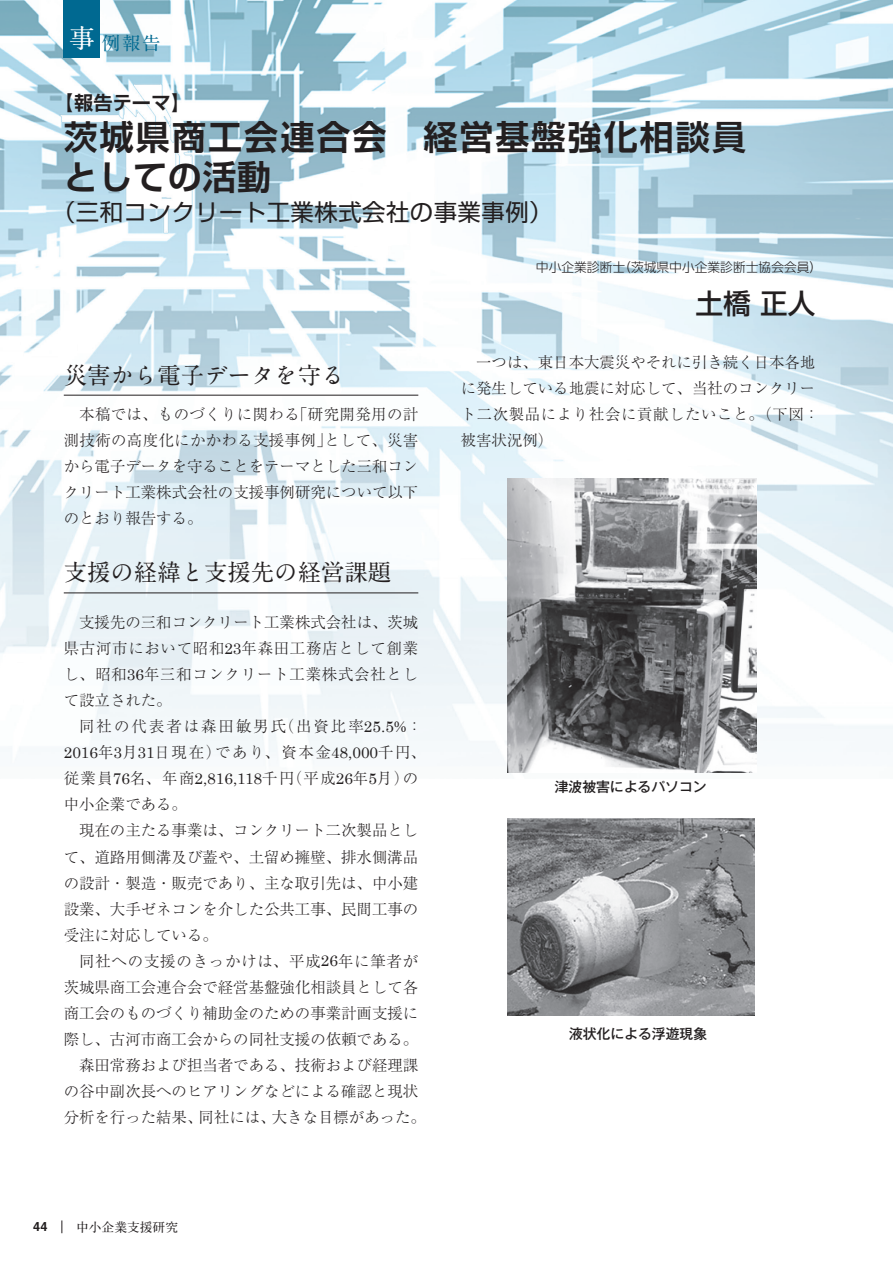
<style>
.page{position:relative;width:893px;height:1263px;background:#fff}
.page>*{position:absolute;margin:0;border:0;box-sizing:border-box;transform-origin:0 0}
.t1{font:700 34.05px/40.3px "Shin Go Pro De";letter-spacing:.06em;color:#231f20}
.t2{font:500 27.6px "Shin Go Pro";color:#231f20}
.t3{font:700 23.4px "A1 Mincho Std";color:#231f20}
.t4{font:23.4px "Shin Go Pro";letter-spacing:.02em;color:#231f20}
.t5{font:700 19.2px "Shin Go Pro De";letter-spacing:.01em;color:#231f20}
.t6{font:700 18.3px "A1 Mincho Std";color:#006991}
.t7{font:300 15.45px/26.1px "Ryumin Pro";color:#231f20;text-align:justify}
.t8{font:300 15.45px/26.1px "Ryumin Pro";letter-spacing:.105em;color:#231f20}
.t9{font:500 13.8px "Gothic MB101 Pro";color:#231f20}
.t10{font:300 12.75px "UD Shin Go Pro";color:#231f20}
.t11{font:700 12.75px "A1 Mincho Std";color:#231f20}
.t12{font:700 12.75px "Helvetica";color:#231f20}
.s1{font-size:26.4px;color:#fff}
.s2{font-family:"Century";font-weight:400}
</style>
<div class="page">
<img style="left:0;top:0;width:893px;height:773px">
<hr style="left:64px;top:395px;width:354px;height:1px;background:#231f20">
<hr style="left:64px;top:593px;width:354px;height:1px;background:#231f20">
<div style="left:64px;top:0;width:36px;height:57px;background:#006991"></div>
<img style="left:507px;top:479px;width:249px;height:293px">
<img style="left:507px;top:819px;width:247px;height:196px">
<svg style="left:62px;top:1220px;width:1px;height:13px"></svg>
<p class="t6" style="left:69px;top:28px;width:93px"><span class="s1">事</span>例報告</p>
<p class="t5" style="left:54px;top:87px;width:138px">【報告テーマ】</p>
<h1 class="t1" style="left:64px;top:112px;width:684px">茨城県商工会連合会　経営基盤強化相談員としての活動</h1>
<h3 class="t4" style="left:52px;top:193px;width:502px">（三和コンクリート工業株式会社の事業事例）</h3>
<p class="t10" style="left:536px;top:256px;width:288px">中小企業診断士（茨城県中小企業診断士協会会員）</p>
<h3 class="t3" style="left:64px;top:356px;width:282px">災害から電子データを守る</h3>
<p class="t7" style="left:64px;top:400px;width:356px;text-indent:15px">本稿では、ものづくりに関わる「研究開発用の計測技術の高度化にかかわる支援事例」として、災害から電子データを守ることをテーマとした三和コンクリート工業株式会社の支援事例研究について以下のとおり報告する。</p>
<h3 class="t3" style="left:64px;top:554px;width:329px">支援の経緯と支援先の経営課題</h3>
<p class="t7" style="left:64px;top:608px;width:356px;text-indent:15px">支援先の三和コンクリート工業株式会社は、茨城県古河市において昭和<span class="s2">23</span>年森田工務店として創業し、昭和<span class="s2">36</span>年三和コンクリート工業株式会社として設立された。</p>
<p class="t8" style="left:64px;top:712px;width:364px;text-indent:15px">同社の代表者は森田敏男氏（出資比率<span class="s2">25.5%</span>：<br><span class="s2">2016</span>年<span class="s2">3</span>月<span class="s2">31</span>日現在）であり、資本金<span class="s2">48,000</span>千円、従業員<span class="s2">76</span>名、年商<span class="s2">2,816,118</span>千円（平成<span class="s2">26</span>年<span class="s2">5</span>月）の中小企業である。</p>
<p class="t7" style="left:64px;top:816px;width:356px;text-indent:15px">現在の主たる事業は、コンクリート二次製品として、道路用側溝及び蓋や、土留め擁壁、排水側溝品の設計・製造・販売であり、主な取引先は、中小建設業、大手ゼネコンを介した公共工事、民間工事の受注に対応している。</p>
<p class="t7" style="left:64px;top:947px;width:364px;text-align:center">同社への支援のきっかけは、平成<span class="s2">26</span>年に筆者が<br>茨城県商工会連合会で経営基盤強化相談員として各商工会のものづくり補助金のための事業計画支援に際し、古河市商工会からの同社支援の依頼である。森田常務および担当者である、技術および経理課<br>の谷中副次長へのヒアリングなどによる確認と現状分析を行った結果、同社には、大きな目標があった。</p>
<p class="t12" style="left:33px;top:1217px;width:16px">44</p>
<p class="t11" style="left:76px;top:1216px;width:103px">中小企業支援研究</p>
<h2 class="t2" style="left:696px;top:281px;width:121px">土橋 正人</h2>
<p class="t7" style="left:461px;top:348px;width:360px;text-align:left;text-indent:15px">一つは、東日本大震災やそれに引き続く日本各地に発生している地震に対応して、当社のコンクリート二次製品により社会に貢献したいこと。（下図：被害状況例）</p>
<p class="t9" style="left:555px;top:775px;width:154px">津波被害によるパソコン</p>
<p class="t9" style="left:569px;top:1022px;width:140px">液状化による浮遊現象</p>
</div>
